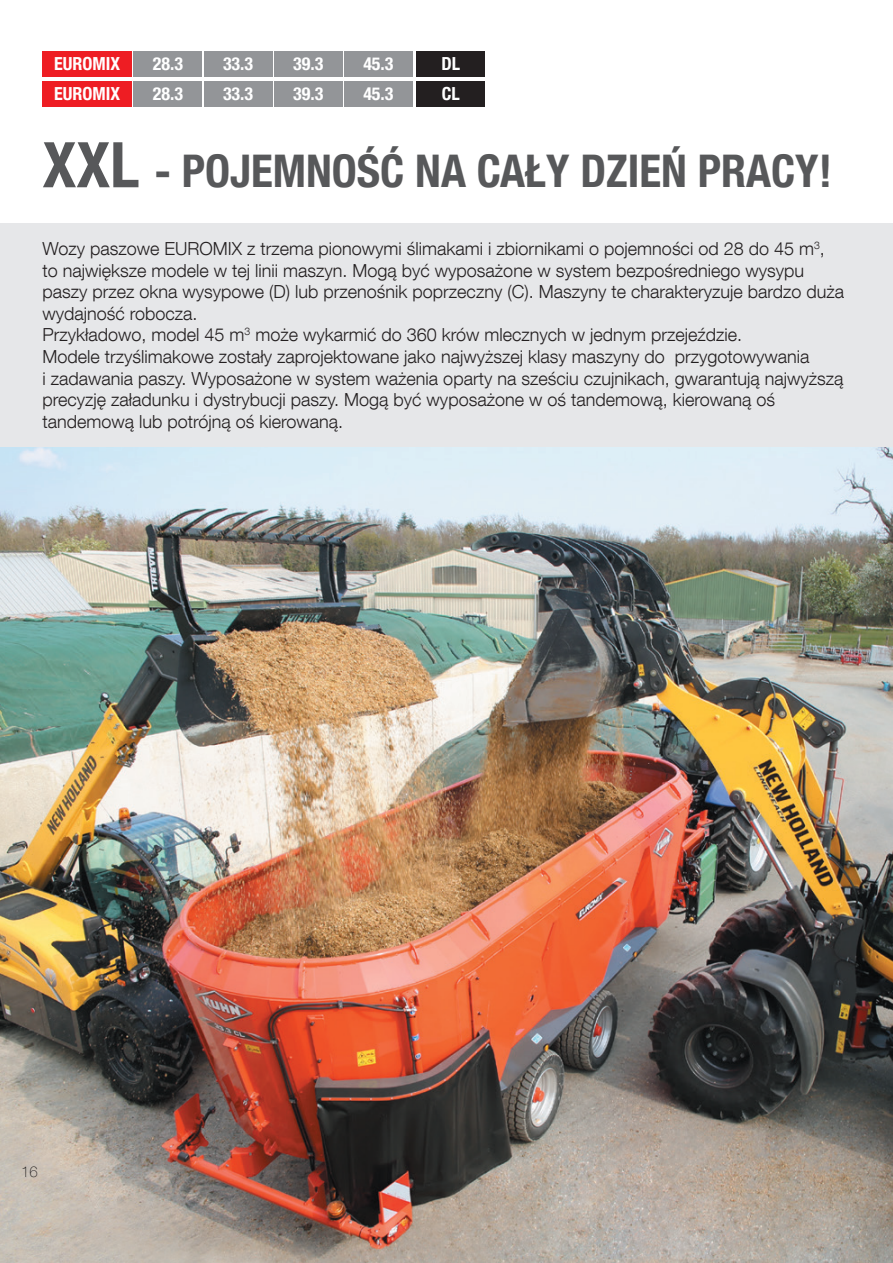
<style>
.page{position:relative;width:893px;height:1263px;background:#fff}
.page>*{position:absolute;margin:0;border:0;box-sizing:border-box;transform-origin:0 0}
.t1{font:700 condensed 45px "Helvetica Neue LT Com";color:#57585a}
.t2{font:300 18px/21.6px "Helvetica Neue LT Com";color:#231f20}
.t3{font:700 condensed 18px/29.7px "Helvetica Neue LT Com";color:#fff}
.t4{font:100 15px "Helvetica Neue LT Com";color:#231f20}
.s1{font-size:63px}
</style>
<div class="page">
<div style="left:43px;top:51px;width:89px;height:26px;background:#ee1d23"></div>
<div style="left:43px;top:81px;width:89px;height:25px;background:#ee1d23"></div>
<div style="left:134px;top:51px;width:68px;height:26px;background:#939598"></div>
<div style="left:134px;top:81px;width:68px;height:25px;background:#939598"></div>
<div style="left:204px;top:51px;width:68px;height:26px;background:#939598"></div>
<div style="left:204px;top:81px;width:68px;height:25px;background:#939598"></div>
<div style="left:274px;top:51px;width:68px;height:26px;background:#939598"></div>
<div style="left:274px;top:81px;width:68px;height:25px;background:#939598"></div>
<div style="left:344px;top:51px;width:68px;height:26px;background:#939598"></div>
<div style="left:344px;top:81px;width:68px;height:25px;background:#939598"></div>
<img style="left:0;top:446px;width:893px;height:817px">
<div style="left:0;top:223px;width:893px;height:223px;background:#e6e7e9"></div>
<div style="left:417px;top:51px;width:68px;height:26px;background:#231f20"></div>
<div style="left:417px;top:81px;width:68px;height:25px;background:#231f20"></div>
<p class="t3" style="left:54px;top:49px;width:67px">EUROMIX<br>EUROMIX</p>
<p class="t3" style="left:153px;top:49px;width:32px">28.3<br>28.3</p>
<p class="t3" style="left:223px;top:49px;width:32px">33.3<br>33.3</p>
<p class="t3" style="left:293px;top:49px;width:32px">39.3<br>39.3</p>
<p class="t3" style="left:363px;top:49px;width:32px">45.3<br>45.3</p>
<p class="t3" style="left:441px;top:49px;width:20px">DL<br>CL</p>
<h1 class="t1" style="left:43px;top:144px;width:791px"><span class="s1">XXL</span> - POJEMNOŚĆ NA CAŁY DZIEŃ PRACY!</h1>
<p class="t2" style="left:43px;top:237px;width:803px">Wozy paszowe EUROMIX z trzema pionowymi ślimakami i zbiornikami o pojemności od 28 do 45 m<sup>3</sup>, to największe modele w tej linii maszyn. Mogą być wyposażone w system bezpośredniego wysypu paszy przez okna wysypowe (D) lub przenośnik poprzeczny (C). Maszyny te charakteryzuje bardzo duża wydajność robocza.<br>Przykładowo, model 45 m<sup>3</sup> może wykarmić do 360 krów mlecznych w jednym przejeździe.<br>Modele trzyślimakowe zostały zaprojektowane jako najwyższej klasy maszyny do przygotowywania<br>i zadawania paszy. Wyposażone w system ważenia oparty na sześciu czujnikach, gwarantują najwyższą precyzję załadunku i dystrybucji paszy. Mogą być wyposażone w oś tandemową, kierowaną oś tandemową lub potrójną oś kierowaną.</p>
<p class="t4" style="left:21px;top:1163px;width:18px">16</p>
</div>
